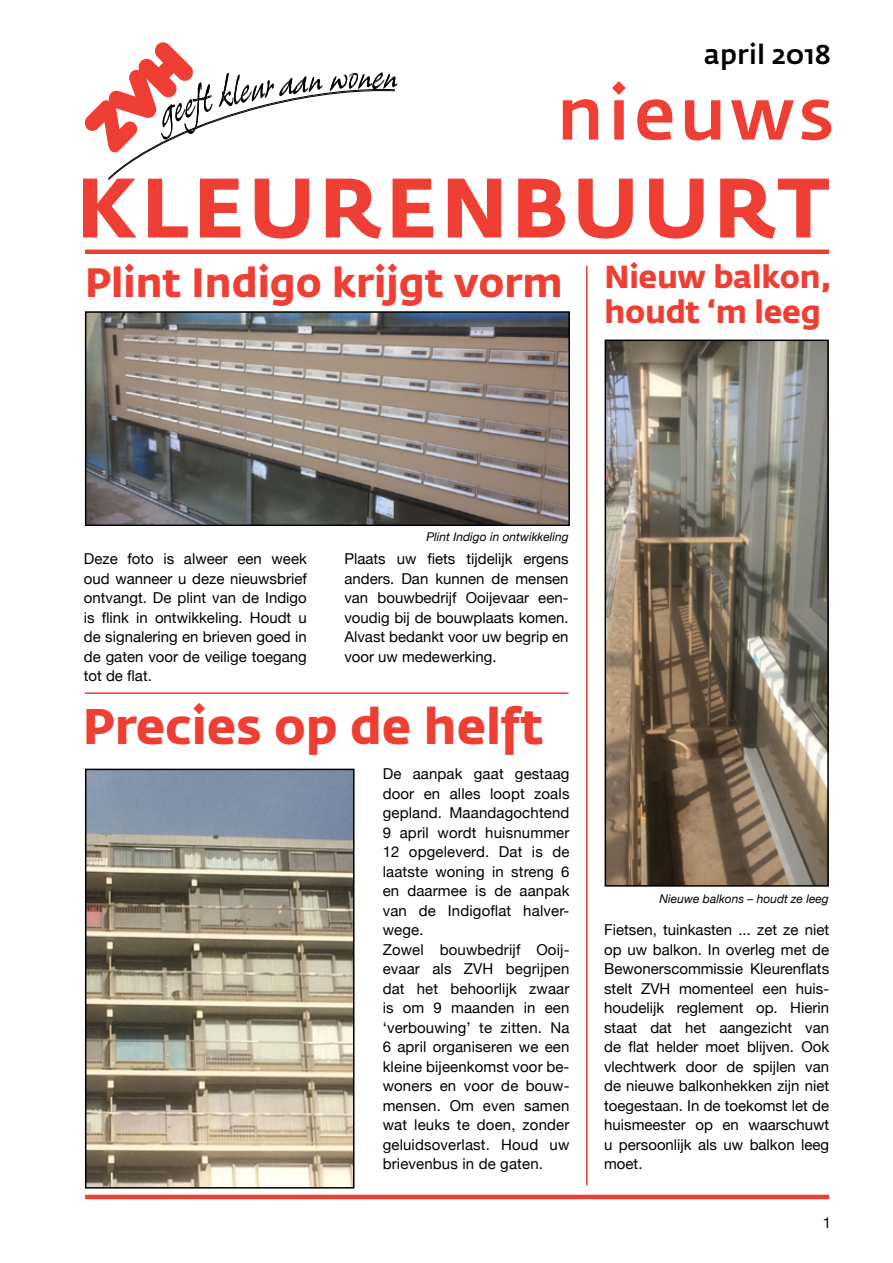
<style>
.page{position:relative;width:893px;height:1263px;background:#fff}
.page>*{position:absolute;margin:0;border:0;box-sizing:border-box;transform-origin:0 0}
.t1{font:700 83.25px "Fedra Sans";letter-spacing:.05em;color:#ef3e33}
.t2{font:500 72px "Fedra Sans";letter-spacing:.05em;color:#ef3e33}
.t3{font:700 49.5px "Fedra Sans";color:#ef3e33}
.t4{font:700 40.5px "Fedra Sans";color:#ef3e33}
.t5{font:700 31.5px/34.5px "Fedra Sans";letter-spacing:-.01em;color:#ef3e33}
.t6{font:500 27px "Fedra Sans";color:#000}
.t7{font:15px/19.5px "Helvetica Neue";letter-spacing:.01em;color:#000;text-align:justify}
.t8{font:italic 12px "Helvetica Neue";color:#000}
</style>
<div class="page">
<div style="left:85px;top:249px;width:744px;height:5px;background:#ef3e33"></div>
<hr style="left:85px;top:1195px;width:744px;height:4px;background:#ef3e33">
<svg style="left:85px;top:42px;width:312px;height:138px"></svg>
<img style="left:88px;top:314px;width:479px;height:209px">
<div style="left:85px;top:311px;width:485px;height:215px;border:2px solid #000"></div>
<img style="left:88px;top:772px;width:263px;height:413px">
<div style="left:85px;top:769px;width:269px;height:419px;border:2px solid #000"></div>
<hr style="left:85px;top:692px;width:484px;height:2px;background:#ef3e33">
<hr style="left:586px;top:266px;width:2px;height:919px;background:#ef3e33">
<img style="left:608px;top:343px;width:218px;height:541px">
<div style="left:605px;top:340px;width:224px;height:547px;border:2px solid #000"></div>
<h3 class="t6" style="left:704px;top:40px;width:128px">april 2018</h3>
<h2 class="t2" style="left:557px;top:73px;width:279px">nieuws</h2>
<h1 class="t1" style="left:77px;top:158px;width:754px">KLEURENBUURT</h1>
<h3 class="t4" style="left:85px;top:258px;width:479px">Plint Indigo krijgt vorm</h3>
<h3 class="t5" style="left:605px;top:261px;width:229px">Nieuw balkon, houdt ‘m leeg</h3>
<p class="t8" style="left:426px;top:528px;width:144px">Plint Indigo in ontwikkeling</p>
<p class="t7" style="left:84px;top:550px;width:224px">Deze foto is alweer een week oud wanneer u deze nieuwsbrief ontvangt. De plint van de Indigo is flink in ontwikkeling. Houdt u de signalering en brieven goed in de gaten voor de veilige toegang tot de flat.</p>
<p class="t7" style="left:344px;top:550px;width:226px">Plaats uw fiets tijdelijk ergens anders. Dan kunnen de mensen van bouwbedrijf Ooijevaar een&shy;voudig bij de bouwplaats komen.<br>Alvast bedankt voor uw begrip en voor uw medewerking.</p>
<h3 class="t3" style="left:83px;top:697px;width:462px">Precies op de helft</h3>
<p class="t7" style="left:383px;top:765px;width:188px;text-align:left">De aanpak gaat gestaag door en alles loopt zoals gepland. Maandagochtend<br>9 april wordt huisnummer<br>12 opgeleverd. Dat is de laatste woning in streng 6 en daarmee is de aanpak van de Indigoflat halver&shy;wege.<br>Zowel bouwbedrijf Ooij&shy;evaar als ZVH begrijpen dat het behoorlijk zwaar is om 9 maanden in een ‘verbouwing’ te zitten. Na<br>6 april organiseren we een kleine bijeenkomst voor be&shy;woners en voor de bouw&shy;mensen. Om even samen wat leuks te doen, zonder geluidsoverlast. Houd uw brievenbus in de gaten.</p>
<p class="t8" style="left:660px;top:890px;width:171px">Nieuwe balkons – houdt ze leeg</p>
<p class="t7" style="left:604px;top:921px;width:227px">Fietsen, tuinkasten ... zet ze niet op uw balkon. In overleg met de Bewonerscommissie Kleurenflats stelt ZVH momenteel een huis&shy;houdelijk reglement op. Hierin staat dat het aangezicht van de flat helder moet blijven. Ook vlechtwerk door de spijlen van de nieuwe balkonhekken zijn niet toegestaan. In de toekomst let de huismeester op en waarschuwt u persoonlijk als uw balkon leeg moet.</p>
<p class="t7" style="left:823px;top:1213px;width:10px">1</p>
</div>
